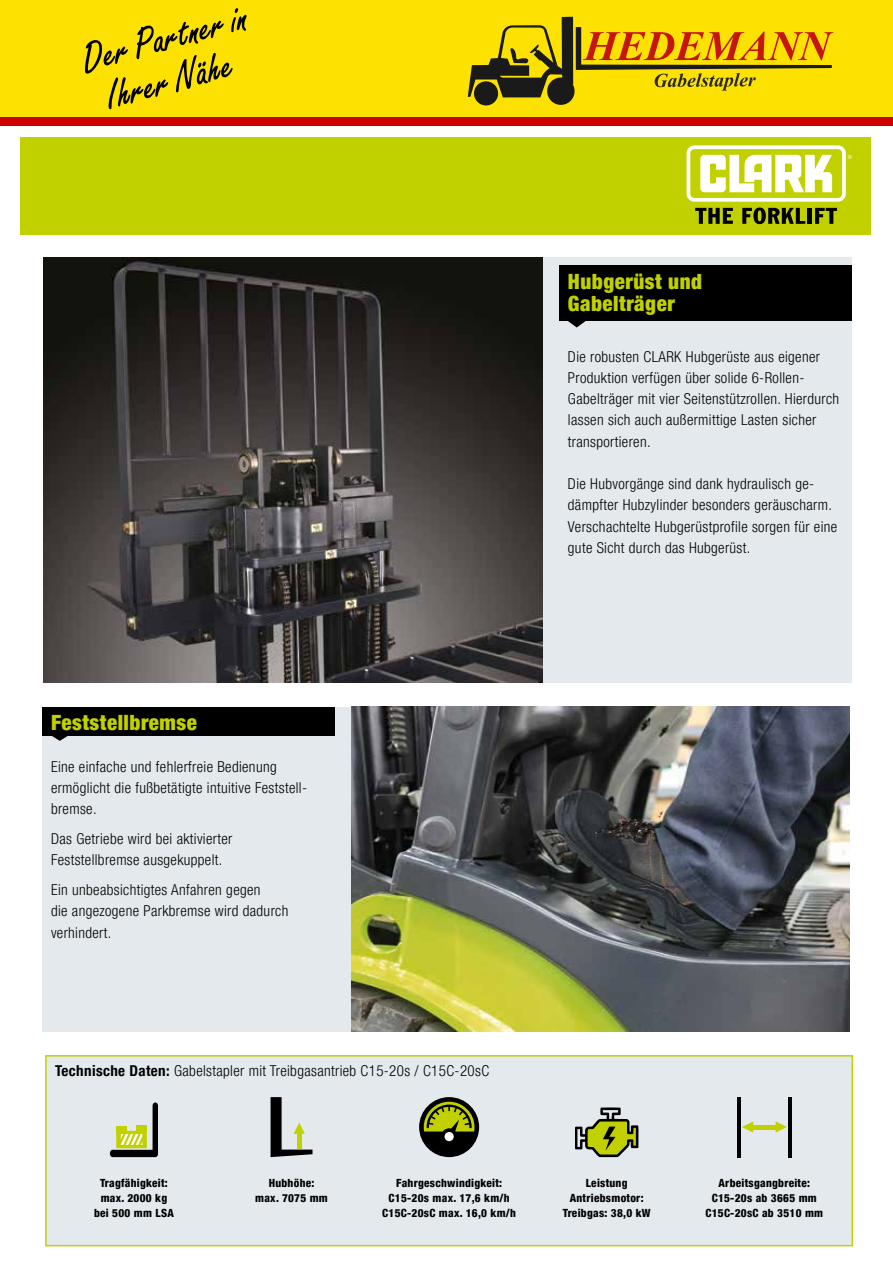
<style>
.page{position:relative;width:893px;height:1263px;background:#fff}
.page>*{position:absolute;margin:0;border:0;box-sizing:border-box;transform-origin:0 0}
.t1{font:900 condensed 21px/21.3px "Helvetica Neue LT Pro";letter-spacing:.025em;color:#c1d100}
.t2{font:300 condensed 15px/21.3px "Helvetica Neue LT Pro";letter-spacing:.025em;color:#000}
.t3{font:800 condensed 11.25px/14.9px "Helvetica Neue LT Pro";letter-spacing:.025em;color:#000;text-align:center}
.s1{font-weight:700}
</style>
<div class="page">
<div style="left:44px;top:257px;width:808px;height:426px;background:#e3e9ec"></div>
<div style="left:43px;top:706px;width:807px;height:325px;background:#e3e9ec"></div>
<div style="left:20px;top:137px;width:850px;height:98px;background:#c1d100"></div>
<div style="left:46px;top:1056px;width:806px;height:190px;background:#e3e9ec"></div>
<svg style="left:110px;top:1102px;width:48px;height:55px"></svg>
<div style="left:116px;top:1126px;width:11px;height:6px;background:#c1d100"></div>
<div style="left:136px;top:1126px;width:11px;height:6px;background:#c1d100"></div>
<svg style="left:271px;top:1097px;width:41px;height:60px"></svg>
<svg style="left:419px;top:1097px;width:60px;height:60px"></svg>
<svg style="left:575px;top:1107px;width:63px;height:50px"></svg>
<hr style="left:760px;top:1125px;width:16px;height:4px;background:#c1d100">
<svg style="left:776px;top:1121px;width:11px;height:11px"></svg>
<hr style="left:753px;top:1125px;width:15px;height:4px;background:#c1d100">
<svg style="left:742px;top:1121px;width:11px;height:11px"></svg>
<hr style="left:737px;top:1097px;width:3px;height:60px;background:#000">
<hr style="left:788px;top:1097px;width:4px;height:60px;background:#000">
<div style="left:45px;top:1055px;width:808px;height:191px;border:2px solid #c1d100"></div>
<svg style="left:568px;top:321px;width:17px;height:6px"></svg>
<div style="left:559px;top:266px;width:293px;height:55px;background:#000"></div>
<svg style="left:51px;top:735px;width:18px;height:6px"></svg>
<div style="left:43px;top:706px;width:292px;height:29px;background:#000"></div>
<img style="left:352px;top:706px;width:498px;height:325px">
<img style="left:44px;top:257px;width:498px;height:426px">
<svg style="left:687px;top:145px;width:165px;height:57px"></svg>
<svg style="left:695px;top:208px;width:38px;height:16px"></svg>
<svg style="left:742px;top:208px;width:63px;height:16px"></svg>
<hr style="left:808px;top:208px;width:4px;height:16px;background:#000">
<svg style="left:815px;top:208px;width:22px;height:16px"></svg>
<div style="left:0;top:0;width:892px;height:125px;background:#cf0000"></div>
<div style="left:0;top:0;width:892px;height:117px;background:#fde100"></div>
<svg style="left:468px;top:17px;width:365px;height:89px"></svg>
<svg style="left:85px;top:8px;width:162px;height:101px"></svg>
<h1 class="t1" style="left:568px;top:271px;width:136px">Hubgerüst und<br>Gabelträger</h1>
<h1 class="t1" style="left:51px;top:711px;width:147px">Feststellbremse</h1>
<p class="t2" style="left:51px;top:756px;width:258px">Eine einfache und fehlerfreie Bedienung ermöglicht die fußbetätigte intuitive Feststell&shy;bremse.</p>
<p class="t2" style="left:51px;top:828px;width:183px">Das Getriebe wird bei aktivierter<br>Feststellbremse ausgekuppelt.</p>
<p class="t2" style="left:51px;top:879px;width:239px">Ein unbeabsichtigtes Anfahren gegen<br>die angezogene Parkbremse wird dadurch verhindert.</p>
<p class="t2" style="left:55px;top:1060px;width:435px"><span class="s1">Technische Daten:</span> Gabelstapler mit Treibgasantrieb C15-20s / C15C-20sC</p>
<p class="t2" style="left:568px;top:345px;width:273px">Die robusten CLARK Hubgerüste aus eigener Produktion verfügen über solide 6-Rollen-Gabelträger mit vier Seitenstützrollen. Hierdurch lassen sich auch außermittige Lasten sicher transportieren.</p>
<p class="t2" style="left:568px;top:473px;width:271px">Die Hubvorgänge sind dank hydraulisch ge&shy;dämpfter Hubzylinder besonders geräuscharm.<br>Verschachtelte Hubgerüstprofile sorgen für eine gute Sicht durch das Hubgerüst.</p>
<p class="t3" style="left:94px;top:1175px;width:81px">Tragfähigkeit: max. 2000 kg bei 500 mm LSA</p>
<p class="t3" style="left:255px;top:1175px;width:74px">Hubhöhe:<br>max. 7075 mm</p>
<p class="t3" style="left:382px;top:1175px;width:135px">Fahrgeschwindigkeit:<br>C15-20s max. 17,6 km/h<br>C15C-20sC max. 16,0 km/h</p>
<p class="t3" style="left:563px;top:1175px;width:89px">Leistung<br>Antriebsmotor:<br>Treibgas: 38,0 kW</p>
<p class="t3" style="left:705px;top:1175px;width:119px">Arbeitsgangbreite:<br>C15-20s ab 3665 mm<br>C15C-20sC ab 3510 mm</p>
</div>
